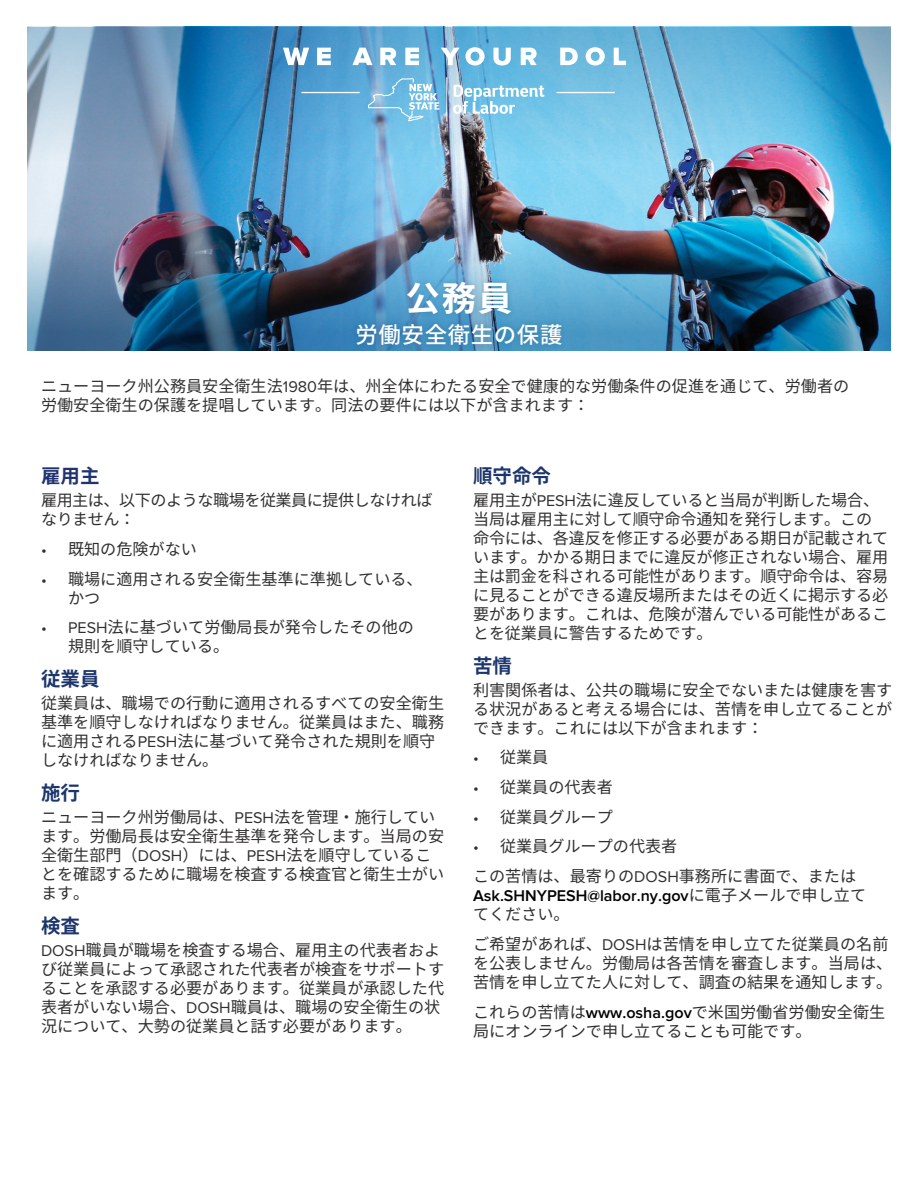
<style>
.page{position:relative;width:918px;height:1188px;background:#fff}
.page>*{position:absolute;margin:0;border:0;box-sizing:border-box;transform-origin:0 0}
.t1{font:700 34.5px "Noto Sans CJ Kjp";color:#fff}
.t2{font:500 22.5px "Noto Sans CJ Kjp";letter-spacing:.025em;color:#fff}
.t3{font:700 19.5px "Noto Sans CJ Kjp";color:#1c366c}
.t4{font:700 19.5px "Noto Sans CJ Kjp";color:#22346f}
.t5{font:16.2px/18.9px "Noto Sans CJ Kjp";color:#312f30}
.t6{font:600 16.2px "Proxima Nova";color:#000}
.t7{font:16.2px/18.9px "Noto Sans CJ Kjp";letter-spacing:-.03em;color:#312f30}
.s1{font-family:"Proxima Nova"}
.s2{font-family:"Noto Sans CJ Kjp";font-weight:400;color:#312f30}
.s3{font-family:"Proxima Nova";font-weight:600;color:#000}
</style>
<div class="page">
<img style="left:27px;top:162px;width:864px;height:73px">
<img style="left:27px;top:235px;width:864px;height:116px">
<div style="left:351px;top:276px;width:216px;height:74px;background:#042438;opacity:.2"></div>
<img style="left:27px;top:27px;width:864px;height:135px">
<hr style="left:556px;top:92px;width:59px;height:1px;background:#fff">
<hr style="left:301px;top:92px;width:59px;height:1px;background:#fff">
<svg style="left:283px;top:48px;width:26px;height:17px"></svg>
<svg style="left:317px;top:48px;width:14px;height:17px"></svg>
<svg style="left:352px;top:48px;width:21px;height:17px"></svg>
<svg style="left:380px;top:48px;width:16px;height:17px"></svg>
<svg style="left:405px;top:48px;width:14px;height:17px"></svg>
<svg style="left:441px;top:47px;width:44px;height:18px"></svg>
<svg style="left:494px;top:48px;width:17px;height:17px"></svg>
<svg style="left:521px;top:48px;width:16px;height:17px"></svg>
<svg style="left:560px;top:48px;width:18px;height:17px"></svg>
<svg style="left:586px;top:47px;width:19px;height:18px"></svg>
<svg style="left:614px;top:48px;width:12px;height:17px"></svg>
<svg style="left:453px;top:85px;width:92px;height:29px"></svg>
<hr style="left:446px;top:77px;width:1px;height:44px;background:#fff">
<svg style="left:368px;top:78px;width:71px;height:43px;background:#87c2e3"></svg>
<h1 class="t1" style="left:406px;top:279px;width:108px">公務員</h1>
<h2 class="t2" style="left:356px;top:322px;width:208px">労働安全衛生の保護</h2>
<p class="t5" style="left:41px;top:377px;width:810px;line-height:19.4px">ニューヨーク州公務員安全衛生法<span class="s1">1980</span>年は、州全体にわたる安全で健康的な労働条件の促進を通じて、労働者の労働安全衛生の保護を提唱しています。同法の要件には以下が含まれます：</p>
<p class="t4" style="left:41px;top:465px;width:60px">雇用主</p>
<p class="t7" style="left:41px;top:491px;width:393px">雇用主は、以下のような職場を従業員に提供しなければなりません：</p>
<p class="t5" style="left:41px;top:540px;width:157px"><span class="s1">•</span> 既知の危険がない</p>
<p class="t5" style="left:68px;top:570px;width:356px;text-indent:-27px"><span class="s1">•</span> 職場に適用される安全衛生基準に準拠している、かつ</p>
<p class="t5" style="left:68px;top:618px;width:347px;text-indent:-27px"><span class="s1">• PESH</span>法に基づいて労働局長が発令したその他の規則を順守している。</p>
<p class="t3" style="left:41px;top:668px;width:60px">従業員</p>
<p class="t5" style="left:41px;top:694px;width:405px">従業員は、職場での行動に適用されるすべての安全衛生基準を順守しなければなりません。従業員はまた、職務に適用される<span class="s1">PESH</span>法に基づいて発令された規則を順守しなければなりません。</p>
<p class="t3" style="left:41px;top:782px;width:40px">施行</p>
<p class="t5" style="left:41px;top:808px;width:405px">ニューヨーク州労働局は、<span class="s1">PESH</span>法を管理・施行しています。労働局長は安全衛生基準を発令します。当局の安全衛生部門（<span class="s1">DOSH</span>）には、<span class="s1">PESH</span>法を順守していることを確認するために職場を検査する検査官と衛生士がいます。</p>
<p class="t3" style="left:41px;top:915px;width:40px">検査</p>
<p class="t5" style="left:41px;top:941px;width:405px"><span class="s1">DOSH</span>職員が職場を検査する場合、雇用主の代表者および従業員によって承認された代表者が検査をサポートすることを承認する必要があります。従業員が承認した代表者がいない場合、<span class="s1">DOSH</span>職員は、職場の安全衛生の状況について、大勢の従業員と話す必要があります。</p>
<p class="t3" style="left:473px;top:465px;width:79px">順守命令</p>
<p class="t5" style="left:473px;top:491px;width:417px">雇用主が<span class="s1">PESH</span>法に違反していると当局が判断した場合、当局は雇用主に対して順守命令通知を発行します。この命令には、各違反を修正する必要がある期日が記載されています。かかる期日までに違反が修正されない場合、雇用主は罰金を科される可能性があります。順守命令は、容易に見ることができる違反場所またはその近くに掲示する必要があります。これは、危険が潜んでいる可能性があることを従業員に警告するためです。</p>
<p class="t3" style="left:473px;top:654px;width:40px">苦情</p>
<p class="t5" style="left:473px;top:681px;width:421px;text-align:justify">利害関係者は、公共の職場に安全でないまたは健康を害する状況があると考える場合には、苦情を申し立てることができます。これには以下が含まれます：</p>
<p class="t5" style="left:473px;top:748px;width:77px"><span class="s1">•</span> 従業員</p>
<p class="t5" style="left:473px;top:778px;width:141px"><span class="s1">•</span> 従業員の代表者</p>
<p class="t5" style="left:473px;top:808px;width:141px"><span class="s1">•</span> 従業員グループ</p>
<p class="t5" style="left:473px;top:832px;width:385px;line-height:29.7px"><span class="s1">•</span> 従業員グループの代表者<br>この苦情は、最寄りの<span class="s1">DOSH</span>事務所に書面で、または</p>
<p class="t6" style="left:473px;top:889px;width:395px">Ask.SHNYPESH@labor.ny.gov<span class="s2">に電子メールで申し立て</span></p>
<p class="t5" style="left:473px;top:900px;width:417px;line-height:29.7px">てください。<br>ご希望があれば、<span class="s1">DOSH</span>は苦情を申し立てた従業員の名前</p>
<p class="t5" style="left:473px;top:954px;width:421px">を公表しません。労働局は各苦情を審査します。当局は、苦情を申し立てた人に対して、調査の結果を通知します。</p>
<p class="t5" style="left:473px;top:1003px;width:414px">これらの苦情は<span class="s3">www.osha.gov</span>で米国労働省労働安全衛生局にオンラインで申し立てることも可能です。</p>
</div>
